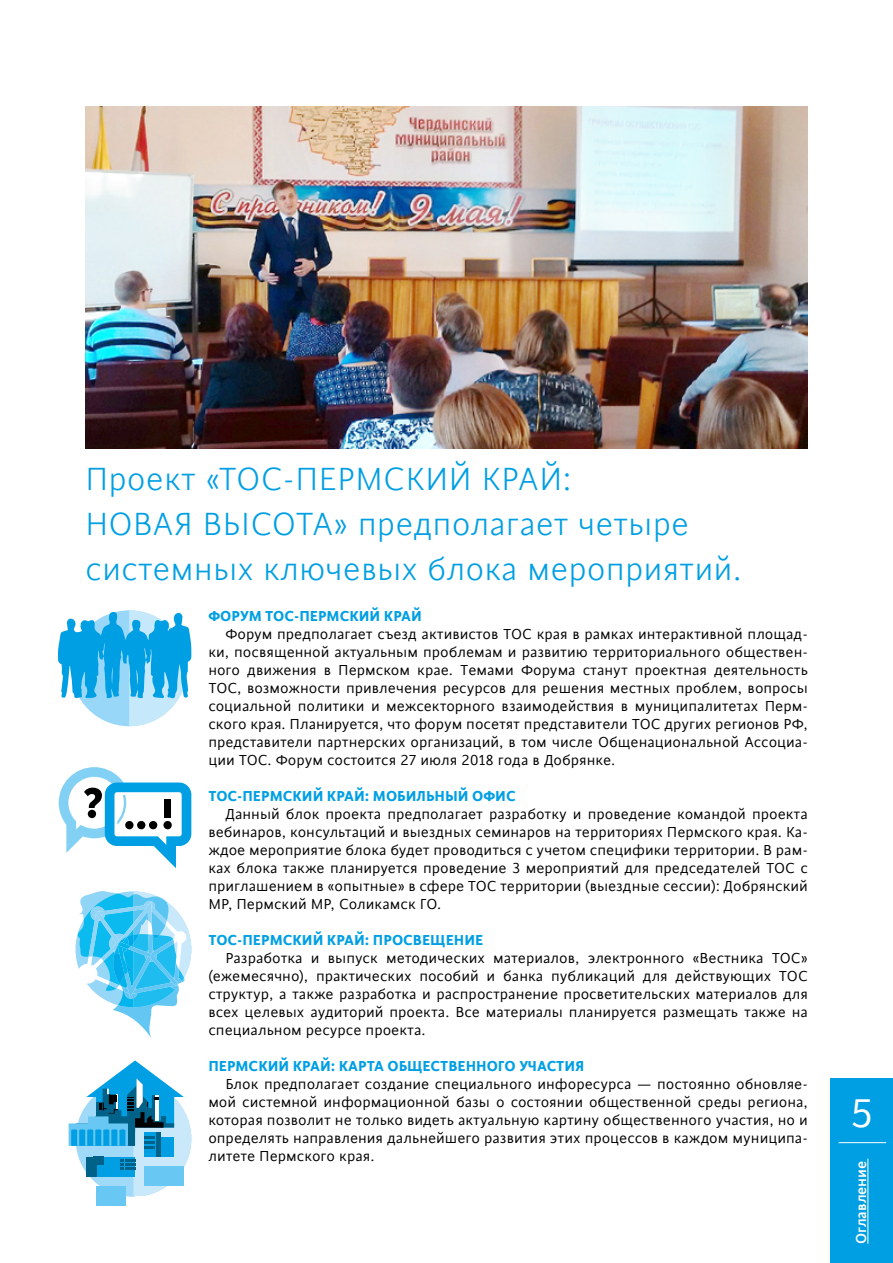
<style>
.page{position:relative;width:893px;height:1263px;background:#fff}
.page>*{position:absolute;margin:0;border:0;box-sizing:border-box;transform-origin:0 0}
.t1{font:45px "Cinta";color:#fff}
.head_small{font:300 36px/45px "Cinta";color:#009fe3}
.text{font:16.2px/18px "Cinta";color:#000;text-align:justify}
.text-2{font:700 16.2px "Cinta";color:#009fe3}
.t2{font:500 16.2px "Cinta";color:#fff}
</style>
<div class="page">
<div style="left:831px;top:1078px;width:62px;height:185px;background:#009fe3"></div>
<hr style="left:867px;top:1158px;width:1px;height:86px;background:#fff">
<hr style="left:838px;top:1142px;width:48px;height:1px;background:#fff">
<img style="left:85px;top:106px;width:723px;height:342px">
<svg style="left:58px;top:610px;width:133px;height:116px"></svg>
<svg style="left:59px;top:767px;width:132px;height:101px"></svg>
<div style="left:163px;top:821px;width:9px;height:8px;background:#000;border-radius:50%"></div>
<div style="left:149px;top:821px;width:8px;height:8px;background:#000;border-radius:50%"></div>
<div style="left:137px;top:821px;width:8px;height:8px;background:#000;border-radius:50%"></div>
<div style="left:125px;top:821px;width:9px;height:8px;background:#000;border-radius:50%"></div>
<div style="left:164px;top:799px;width:7px;height:18px;background:#000"></div>
<svg style="left:76px;top:891px;width:115px;height:148px"></svg>
<div style="left:96px;top:1186px;width:29px;height:19px;background:#69c8f3"></div>
<svg style="left:69px;top:1060px;width:122px;height:137px"></svg>
<p class="head_small" style="left:85px;top:458px;width:488px">Проект «ТОС-ПЕРМСКИЙ КРАЙ:</p>
<p class="head_small" style="left:85px;top:503px;width:658px">НОВАЯ ВЫСОТА» предполагает четыре системных ключевых блока мероприятий.</p>
<p class="text-2" style="left:208px;top:606px;width:215px">ФОРУМ ТОС-ПЕРМСКИЙ КРАЙ</p>
<p class="text" style="left:208px;top:625px;width:601px;text-indent:17px">Форум предполагает съезд активистов ТОС края в рамках интерактивной площад&shy;ки, посвященной актуальным проблемам и развитию территориального обществен&shy;ного движения в Пермском крае. Темами Форума станут проектная деятельность ТОС, возможности привлечения ресурсов для решения местных проблем, вопросы социальной политики и межсекторного взаимодействия в муниципалитетах Перм&shy;ского края. Планируется, что форум посетят представители ТОС других регионов РФ, представители партнерских организаций, в том числе Общенациональной Ассоциа&shy;ции ТОС. Форум состоится 27 июля 2018 года в Добрянке.</p>
<p class="text-2" style="left:208px;top:786px;width:309px">ТОС-ПЕРМСКИЙ КРАЙ: МОБИЛЬНЫЙ ОФИС</p>
<p class="text" style="left:208px;top:805px;width:601px;text-indent:17px">Данный блок проекта предполагает разработку и проведение командой проекта вебинаров, консультаций и выездных семинаров на территориях Пермского края. Ка&shy;ждое мероприятие блока будет проводиться с учетом специфики территории. В рам&shy;ках блока также планируется проведение 3 мероприятий для председателей ТОС с приглашением в «опытные» в сфере ТОС территории (выездные сессии): Добрянский МР, Пермский МР, Соликамск ГО.</p>
<p class="text-2" style="left:208px;top:930px;width:276px">ТОС-ПЕРМСКИЙ КРАЙ: ПРОСВЕЩЕНИЕ</p>
<p class="text" style="left:208px;top:949px;width:601px;text-indent:17px">Разработка и выпуск методических материалов, электронного «Вестника ТОС» (ежемесячно), практических пособий и банка публикаций для действующих ТОС структур, а также разработка и распространение просветительских материалов для всех целевых аудиторий проекта. Все материалы планируется размещать также на специальном ресурсе проекта.</p>
<p class="text-2" style="left:208px;top:1056px;width:377px">ПЕРМСКИЙ КРАЙ: КАРТА ОБЩЕСТВЕННОГО УЧАСТИЯ</p>
<p class="text" style="left:208px;top:1075px;width:601px;text-indent:17px">Блок предполагает создание специального инфоресурса — постоянно обновляе&shy;мой системной информационной базы о состоянии общественной среды региона, которая позволит не только видеть актуальную картину общественного участия, но и определять направления дальнейшего развития этих процессов в каждом муниципа&shy;литете Пермского края.</p>
<h1 class="t1" style="left:850px;top:1088px;width:24px">5</h1>
<p class="t2" style="left:852px;top:1244px;width:85px;rotate:-90deg">Оглавление</p>
</div>
